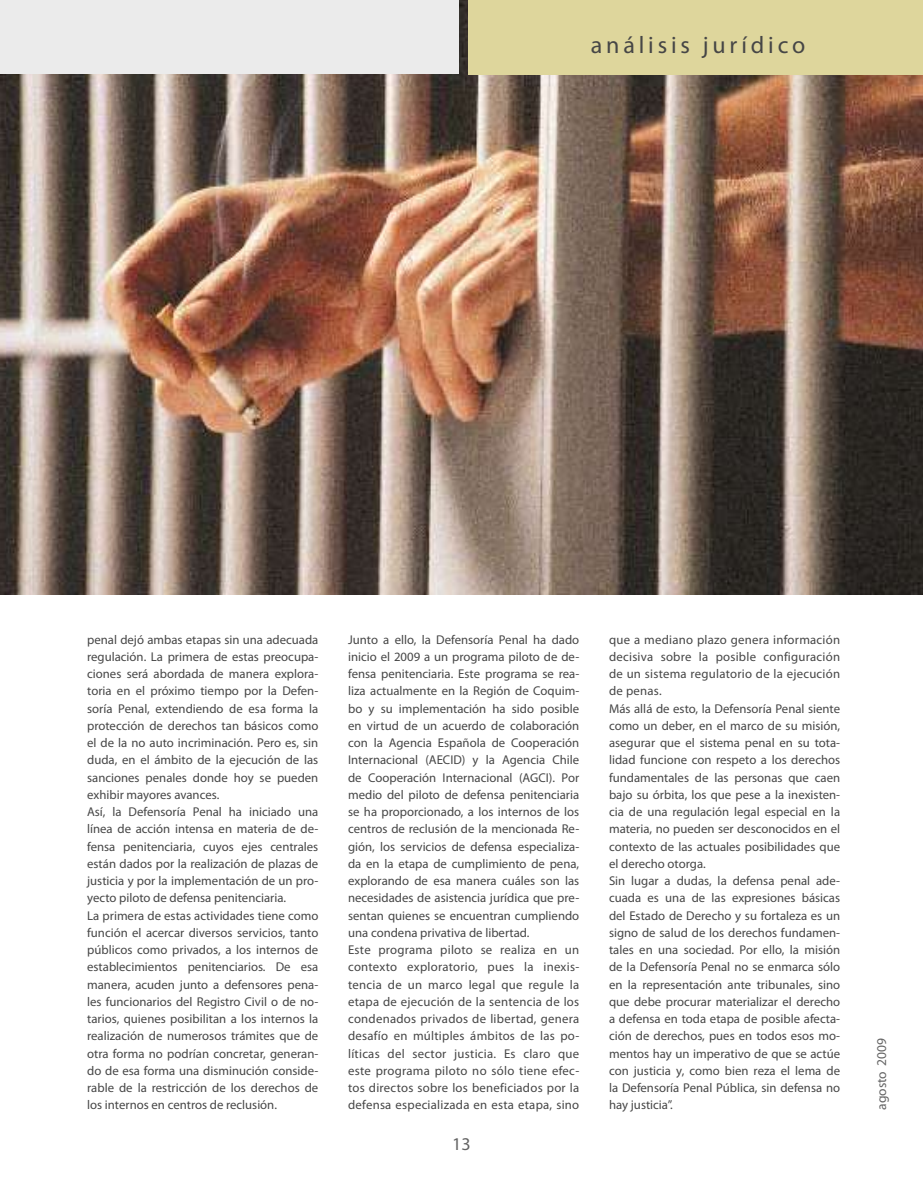
<style>
.page{position:relative;width:923px;height:1178px;background:#fff}
.page>*{position:absolute;margin:0;border:0;box-sizing:border-box;transform-origin:0 0}
.t1{font:24px "Myriad Pro";letter-spacing:.16em;color:#464646}
.t2{font:18px "Myriad Pro";color:#636363}
.t3{font:13.5px "Myriad Pro";color:#636363}
.t4{font:12.75px/17.2px "Myriad Pro";color:#464646}
</style>
<div class="page">
<img style="left:0;top:0;width:923px;height:595px">
<div style="left:468px;top:0;width:455px;height:74px;background:#ded69c"></div>
<div style="left:0;top:0;width:458px;height:74px;background:#ebebeb"></div>
<h1 class="t1" style="left:591px;top:30px;width:216px">análisis jurídico</h1>
<p class="t4" style="left:87px;top:630px;width:233px">penal dejó ambas etapas sin una adecuada regulación. La primera de estas preocupa&shy;ciones será abordada de manera explora&shy;toria en el próximo tiempo por la Defen&shy;soría Penal, extendiendo de esa forma la protección de derechos tan básicos como el de la no auto incriminación. Pero es, sin duda, en el ámbito de la ejecución de las sanciones penales donde hoy se pueden exhibir mayores avances.<br>Así, la Defensoría Penal ha iniciado una línea de acción intensa en materia de de&shy;fensa penitenciaria, cuyos ejes centrales están dados por la realización de plazas de justicia y por la implementación de un pro&shy;yecto piloto de defensa penitenciaria.<br>La primera de estas actividades tiene como función el acercar diversos servicios, tanto públicos como privados, a los internos de establecimientos penitenciarios. De esa manera, acuden junto a defensores pena&shy;les funcionarios del Registro Civil o de no&shy;tarios, quienes posibilitan a los internos la realización de numerosos trámites que de otra forma no podrían concretar, generan&shy;do de esa forma una disminución conside&shy;rable de la restricción de los derechos de los internos en centros de reclusión.</p>
<p class="t4" style="left:348px;top:630px;width:233px">Junto a ello, la Defensoría Penal ha dado inicio el 2009 a un programa piloto de de&shy;fensa penitenciaria. Este programa se rea&shy;liza actualmente en la Región de Coquim&shy;bo y su implementación ha sido posible en virtud de un acuerdo de colaboración con la Agencia Española de Cooperación Internacional (AECID) y la Agencia Chile de Cooperación Internacional (AGCI). Por medio del piloto de defensa penitenciaria se ha proporcionado, a los internos de los centros de reclusión de la mencionada Re&shy;gión, los servicios de defensa especializa&shy;da en la etapa de cumplimiento de pena, explorando de esa manera cuáles son las necesidades de asistencia jurídica que pre&shy;sentan quienes se encuentran cumpliendo una condena privativa de libertad.<br>Este programa piloto se realiza en un contexto exploratorio, pues la inexis&shy;tencia de un marco legal que regule la etapa de ejecución de la sentencia de los condenados privados de libertad, genera desafío en múltiples ámbitos de las po&shy;líticas del sector justicia. Es claro que este programa piloto no sólo tiene efec&shy;tos directos sobre los beneficiados por la defensa especializada en esta etapa, sino</p>
<p class="t4" style="left:609px;top:630px;width:233px">que a mediano plazo genera información decisiva sobre la posible configuración de un sistema regulatorio de la ejecución de penas.<br>Más allá de esto, la Defensoría Penal siente como un deber, en el marco de su misión, asegurar que el sistema penal en su tota&shy;lidad funcione con respeto a los derechos fundamentales de las personas que caen bajo su órbita, los que pese a la inexisten&shy;cia de una regulación legal especial en la materia, no pueden ser desconocidos en el contexto de las actuales posibilidades que el derecho otorga.<br>Sin lugar a dudas, la defensa penal ade&shy;cuada es una de las expresiones básicas del Estado de Derecho y su fortaleza es un signo de salud de los derechos fundamen&shy;tales en una sociedad. Por ello, la misión de la Defensoría Penal no se enmarca sólo en la representación ante tribunales, sino que debe procurar materializar el derecho a defensa en toda etapa de posible afecta&shy;ción de derechos, pues en todos esos mo&shy;mentos hay un imperativo de que se actúe con justicia y, como bien reza el lema de la Defensoría Penal Pública, sin defensa no hay justicia”.</p>
<h2 class="t2" style="left:452px;top:1133px;width:18px">13</h2>
<p class="t3" style="left:873px;top:1110px;width:74px;rotate:-90deg">agosto 2009</p>
</div>
